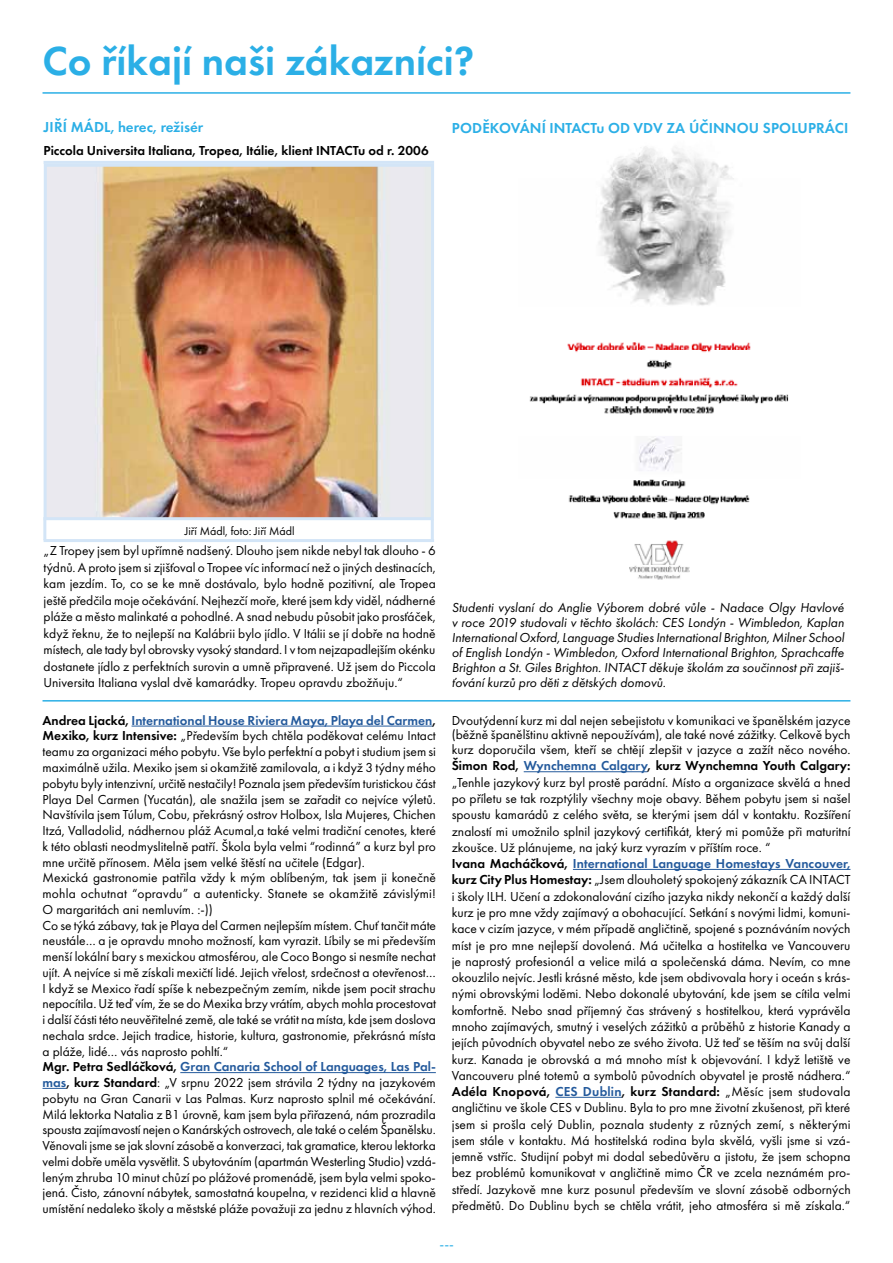
<style>
.page{position:relative;width:893px;height:1263px;background:#fff}
.page>*{position:absolute;margin:0;border:0;box-sizing:border-box;transform-origin:0 0}
.t1{font:600 42px "Futura PT";color:#2bafe6}
.t2{font:600 15px "Futura PT";letter-spacing:.01em;color:#2bafe6}
.t3{font:15px "Futura PT";color:#2bafe6}
.t4{font:13.5px/15.8px "Futura PT";color:#000;text-align:justify}
.t5{font:italic 13.5px/15px "Futura PT";color:#000;text-align:justify}
.t6{font:600 13.5px "Futura PT";color:#000}
.t7{font:12px "Futura PT";color:#000}
.s1{font-weight:600}
.s2{font-weight:600;color:#245a9c}
</style>
<div class="page">
<hr style="left:44px;top:161px;width:390px;height:3px;background:#d3e5f7">
<hr style="left:43px;top:517px;width:3px;height:23px;background:#d3e5f7">
<hr style="left:431px;top:519px;width:3px;height:22px;background:#d3e5f7">
<hr style="left:44px;top:539px;width:390px;height:3px;background:#d3e5f7">
<hr style="left:43px;top:92px;width:807px;height:2px;background:#2bafe6">
<hr style="left:132px;top:726px;width:300px;height:1px;background:#245a9c">
<hr style="left:180px;top:1072px;width:256px;height:1px;background:#245a9c">
<svg style="left:43px;top:1088px;width:23px;height:1px"></svg>
<img style="left:48px;top:168px;width:382px;height:348px">
<div style="left:44px;top:164px;width:390px;height:356px;border:3px solid #d3e5f7"></div>
<img style="left:529px;top:146px;width:260px;height:434px">
<hr style="left:524px;top:771px;width:123px;height:1px;background:#245a9c">
<hr style="left:573px;top:869px;width:277px;height:1px;background:#245a9c">
<hr style="left:555px;top:1097px;width:67px;height:1px;background:#245a9c">
<hr style="left:43px;top:700px;width:807px;height:1px;background:#2bafe6">
<h1 class="t1" style="left:43px;top:34px;width:433px">Co říkají naši zákazníci?</h1>
<p class="t2" style="left:44px;top:117px;width:161px">JIŘÍ MÁDL, herec, režisér</p>
<p class="t2" style="left:452px;top:118px;width:398px">PODĚKOVÁNÍ INTACTu OD VDV ZA ÚČINNOU SPOLUPRÁCI</p>
<p class="t6" style="left:44px;top:142px;width:387px">Piccola Universita Italiana, Tropea, Itálie, klient INTACTu od r. 2006</p>
<p class="t7" style="left:185px;top:524px;width:112px">Jiří Mádl, foto: Jiří Mádl</p>
<p class="t4" style="left:44px;top:542px;width:394px;line-height:16.5px">„Z Tropey jsem byl upřímně nadšený. Dlouho jsem nikde nebyl tak dlouho - 6 týdnů. A proto jsem si zjišťoval o Tropee víc informací než o jiných destinacích, kam jezdím. To, co se ke mně dostávalo, bylo hodně pozitivní, ale Tropea ještě předčila moje očekávání. Nejhezčí moře, které jsem kdy viděl, nádherné pláže a město malinkaté a pohodlné. A snad nebudu působit jako prosťáček, když řeknu, že to nejlepší na Kalábrii bylo jídlo. V Itálii se jí dobře na hodně místech, ale tady byl obrovsky vysoký standard. I v tom nejzapadlejším okénku dostanete jídlo z perfektních surovin a umně připravené. Už jsem do Piccola Universita Italiana vyslal dvě kamarádky. Tropeu opravdu zbožňuju.“</p>
<p class="t5" style="left:452px;top:599px;width:394px">Studenti vyslaní do Anglie Výborem dobré vůle - Nadace Olgy Havlové v roce 2019 studovali v těchto školách: CES Londýn - Wimbledon, Kaplan International Oxford, Language Studies International Brighton, Milner School of English Londýn - Wimbledon, Oxford International Brighton, Sprachcaffe Brighton a St. Giles Brighton. INTACT děkuje školám za součinnost při zajiš&shy;ťování kurzů pro děti z dětských domovů.</p>
<p class="t4" style="left:43px;top:712px;width:395px;text-align:left"><span class="s1">Andrea Ljacká,</span> <span class="s2">International House Riviera Maya, Playa del Carmen</span><span class="s1">, Mexiko, kurz Intensive:</span> „Především bych chtěla poděkovat celému Intact teamu za organizaci mého pobytu. Vše bylo perfektní a pobyt i studium jsem si maximálně užila. Mexiko jsem si okamžitě zamilovala, a i když 3 týdny mého pobytu byly intenzivní, určitě nestačily! Poznala jsem především turistickou část Playa Del Carmen (Yucatán), ale snažila jsem se zařadit co nejvíce výletů.<br>Navštívila jsem Túlum, Cobu, překrásný ostrov Holbox, Isla Mujeres, Chichen Itzá, Valladolid, nádhernou pláž Acumal,a také velmi tradiční cenotes, které k této oblasti neodmyslitelně patří. Škola byla velmi “rodinná” a kurz byl pro mne určitě přínosem. Měla jsem velké štěstí na učitele (Edgar).<br>Mexická gastronomie patřila vždy k mým oblíbeným, tak jsem ji konečně mohla ochutnat “opravdu” a autenticky. Stanete se okamžitě závislými!<br>O margaritách ani nemluvím. :-))<br>Co se týká zábavy, tak je Playa del Carmen nejlepším místem. Chuť tančit máte neustále… a je opravdu mnoho možností, kam vyrazit. Líbily se mi především menší lokální bary s mexickou atmosférou, ale Coco Bongo si nesmíte nechat ujít. A nejvíce si mě získali mexičtí lidé. Jejich vřelost, srdečnost a otevřenost… I když se Mexico řadí spíše k nebezpečným zemím, nikde jsem pocit strachu nepocítila. Už teď vím, že se do Mexika brzy vrátím, abych mohla procestovat i další části této neuvěřitelné země, ale také se vrátit na místa, kde jsem doslova nechala srdce. Jejich tradice, historie, kultura, gastronomie, překrásná místa a pláže, lidé… vás naprosto pohltí.“<br><span class="s1">Mgr. Petra Sedláčková,</span> <span class="s2">Gran Canaria School of Languages, Las Pal&shy;mas</span><span class="s1">, kurz Standard</span>: „V srpnu 2022 jsem strávila 2 týdny na jazykovém pobytu na Gran Canarii v Las Palmas. Kurz naprosto splnil mé očekávání.<br>Milá lektorka Natalia z B1 úrovně, kam jsem byla přiřazená, nám prozradila spousta zajímavostí nejen o Kanárských ostrovech, ale také o celém Španělsku.<br>Věnovali jsme se jak slovní zásobě a konverzaci, tak gramatice, kterou lektorka velmi dobře uměla vysvětlit. S ubytováním (apartmán Westerling Studio) vzdá&shy;leným zhruba 10 minut chůzí po plážové promenádě, jsem byla velmi spoko&shy;jená. Čisto, zánovní nábytek, samostatná koupelna, v rezidenci klid a hlavně umístění nedaleko školy a městské pláže považuji za jednu z hlavních výhod.</p>
<p class="t4" style="left:452px;top:713px;width:400px;line-height:14.7px">Dvoutýdenní kurz mi dal nejen sebejistotu v komunikaci ve španělském jazyce (běžně španělštinu aktivně nepoužívám), ale také nové zážitky. Celkově bych kurz doporučila všem, kteří se chtějí zlepšit v jazyce a zažít něco nového.</p>
<p class="t4" style="left:452px;top:758px;width:400px;line-height:16.4px;text-align:left"><span class="s1">Šimon Rod,</span> <span class="s2">Wynchemna Calgary</span><span class="s1">, kurz Wynchemna Youth Calgary: </span>„Tenhle jazykový kurz byl prostě parádní. Místo a organizace skvělá a hned po příletu se tak rozptýlily všechny moje obavy. Během pobytu jsem si našel spoustu kamarádů z celého světa, se kterými jsem dál v kontaktu. Rozšíření znalostí mi umožnilo splnil jazykový certifikát, který mi pomůže při maturitní zkoušce. Už plánujeme, na jaký kurz vyrazím v příštím roce. “<br><span class="s1">Ivana Macháčková,</span> <span class="s2">International Language Homestays Vancouver, </span><span class="s1">kurz City Plus Homestay:</span> „Jsem dlouholetý spokojený zákazník CA INTACT i školy ILH. Učení a zdokonalování cizího jazyka nikdy nekončí a každý další kurz je pro mne vždy zajímavý a obohacující. Setkání s novými lidmi, komuni&shy;kace v cizím jazyce, v mém případě angličtině, spojené s poznáváním nových míst je pro mne nejlepší dovolená. Má učitelka a hostitelka ve Vancouveru je naprostý profesionál a velice milá a společenská dáma. Nevím, co mne okouzlilo nejvíc. Jestli krásné město, kde jsem obdivovala hory i oceán s krás&shy;nými obrovskými loděmi. Nebo dokonalé ubytování, kde jsem se cítila velmi komfortně. Nebo snad příjemný čas strávený s hostitelkou, která vyprávěla mnoho zajímavých, smutný i veselých zážitků a průběhů z historie Kanady a jejích původních obyvatel nebo ze svého života. Už teď se těším na svůj další kurz. Kanada je obrovská a má mnoho míst k objevování. I když letiště ve Vancouveru plné totemů a symbolů původních obyvatel je prostě nádhera.“ <span class="s1">Adéla Knopová,</span> <span class="s2">CES Dublin</span><span class="s1">, kurz Standard:</span> „Měsíc jsem studovala angličtinu ve škole CES v Dublinu. Byla to pro mne životní zkušenost, při které jsem si prošla celý Dublin, poznala studenty z různých zemí, s některými jsem stále v kontaktu. Má hostitelská rodina byla skvělá, vyšli jsme si vzá&shy;jemně vstříc. Studijní pobyt mi dodal sebedůvěru a jistotu, že jsem schopna bez problémů komunikovat v angličtině mimo ČR ve zcela neznámém pro&shy;středí. Jazykově mne kurz posunul především ve slovní zásobě odborných předmětů. Do Dublinu bych se chtěla vrátit, jeho atmosféra si mě získala.“</p>
<p class="t3" style="left:440px;top:1235px;width:16px">---</p>
</div>
